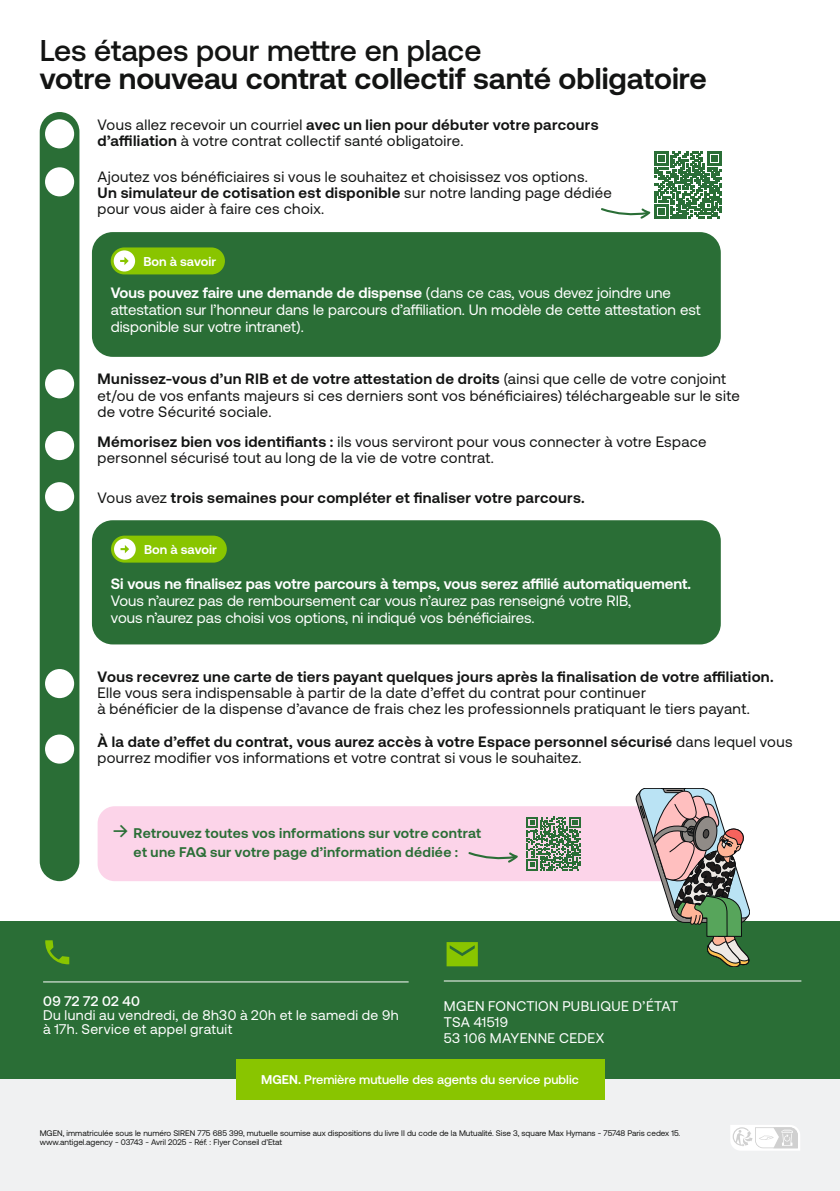
<style>
.page{position:relative;width:840px;height:1191px;background:#fff}
.page>*{position:absolute;margin:0;border:0;box-sizing:border-box;transform-origin:0 0}
.t1{font:700 30px "Aeonik MGEN";color:#131413}
.t2{font:500 30px "Aeonik MGEN";color:#131413}
.t3{font:15px/16px "Aeonik MGEN";letter-spacing:.02em;color:#131413}
.t4{font:15px/17px "Aeonik MGEN";color:#fff}
.t5{font:700 15px "Aeonik MGEN";letter-spacing:.025em;color:#131413}
.t6{font:700 15px "Aeonik MGEN";color:#fff}
.t7{font:14px/16px "Aeonik MGEN";letter-spacing:.025em;color:#fff}
.t8{font:700 14px/19px "Aeonik MGEN";letter-spacing:.02em;color:#2a6e36;text-align:center}
.t9{font:500 14px "Aeonik MGEN";letter-spacing:.02em;color:#fff}
.t10{font:500 12.8px "Aeonik MGEN";color:#fff}
.t11{font:700 12.8px "Aeonik MGEN";color:#fff}
.t12{font:8.2px/9.6px "Aeonik MGEN";color:#131413}
.s1{font-weight:700}
.s2{font-weight:400}
.s3{font-weight:400;font-size:19.6px}
</style>
<div class="page">
<div style="left:0;top:921px;width:839px;height:270px;background:#2a6e36"></div>
<hr style="left:43px;top:981px;width:365px;height:1px;background:#fff">
<svg style="left:45px;top:940px;width:24px;height:24px"></svg>
<hr style="left:443px;top:980px;width:358px;height:1px;background:#fff">
<svg style="left:446px;top:942px;width:31px;height:24px"></svg>
<div style="left:0;top:1079px;width:839px;height:112px;background:#f0f1f2"></div>
<div style="left:236px;top:1059px;width:368px;height:40px;background:#89c500"></div>
<svg style="left:730px;top:1125px;width:69px;height:25px"></svg>
<div style="left:40px;top:112px;width:39px;height:769px;background:#2a6e36;border-radius:20px"></div>
<div style="left:45px;top:119px;width:29px;height:29px;background:#fff;border-radius:50%"></div>
<div style="left:45px;top:167px;width:29px;height:29px;background:#fff;border-radius:50%"></div>
<div style="left:45px;top:369px;width:29px;height:29px;background:#fff;border-radius:50%"></div>
<div style="left:45px;top:431px;width:29px;height:29px;background:#fff;border-radius:50%"></div>
<div style="left:45px;top:482px;width:29px;height:29px;background:#fff;border-radius:50%"></div>
<div style="left:45px;top:669px;width:29px;height:29px;background:#fff;border-radius:50%"></div>
<div style="left:45px;top:734px;width:29px;height:29px;background:#fff;border-radius:50%"></div>
<div style="left:92px;top:232px;width:628px;height:125px;background:#2a6e36;border-radius:21px"></div>
<div style="left:111px;top:247px;width:114px;height:27px;background:#89c500;border-radius:13px"></div>
<svg style="left:114px;top:250px;width:21px;height:21px"></svg>
<div style="left:92px;top:520px;width:628px;height:124px;background:#2a6e36;border-radius:21px"></div>
<div style="left:111px;top:535px;width:116px;height:27px;background:#89c500;border-radius:13px"></div>
<svg style="left:114px;top:538px;width:22px;height:21px"></svg>
<div style="left:98px;top:806px;width:622px;height:75px;background:#fcd4e9;border-radius:17px"></div>
<svg style="left:526px;top:816px;width:54px;height:54px"></svg>
<svg style="left:635px;top:788px;width:114px;height:179px"></svg>
<svg style="left:601px;top:151px;width:119px;height:68px"></svg>
<svg style="left:468px;top:852px;width:49px;height:10px"></svg>
<h1 class="t2" style="left:40px;top:34px;width:443px">Les étapes pour mettre en place</h1>
<h1 class="t1" style="left:40px;top:61px;width:668px">votre nouveau contrat collectif santé obligatoire</h1>
<p class="t3" style="left:98px;top:117px;width:502px">Vous allez recevoir un courriel <span class="s1">avec un lien pour débuter votre parcours d’affiliation</span> à votre contrat collectif santé obligatoire.</p>
<p class="t3" style="left:98px;top:169px;width:515px">Ajoutez vos bénéficiaires si vous le souhaitez et choisissez vos options.<br><span class="s1">Un simulateur de cotisation est disponible</span> sur notre landing page dédiée pour vous aider à faire ces choix.</p>
<p class="t11" style="left:143px;top:254px;width:74px">Bon à savoir</p>
<p class="t4" style="left:111px;top:284px;width:591px"><span class="s1">Vous pouvez faire une demande de dispense</span> (dans ce cas, vous devez joindre une attestation sur l’honneur dans le parcours d’affiliation. Un modèle de cette attestation est disponible sur votre intranet).</p>
<p class="t3" style="left:98px;top:371px;width:643px"><span class="s1">Munissez-vous d’un RIB et de votre attestation de droits</span> (ainsi que celle de votre conjoint et/ou de vos enfants majeurs si ces derniers sont vos bénéficiaires) téléchargeable sur le site de votre Sécurité sociale.</p>
<p class="t3" style="left:98px;top:434px;width:610px"><span class="s1">Mémorisez bien vos identifiants :</span> ils vous serviront pour vous connecter à votre Espace personnel sécurisé tout au long de la vie de votre contrat.</p>
<p class="t5" style="left:98px;top:489px;width:488px"><span class="s2">Vous avez</span> trois semaines pour compléter et finaliser votre parcours.</p>
<p class="t11" style="left:144px;top:542px;width:74px">Bon à savoir</p>
<p class="t6" style="left:111px;top:575px;width:581px">Si vous ne finalisez pas votre parcours à temps, vous serez affilié automatiquement.</p>
<p class="t4" style="left:111px;top:592px;width:521px">Vous n’aurez pas de remboursement car vous n’aurez pas renseigné votre RIB, vous n’aurez pas choisi vos options, ni indiqué vos bénéficiaires.</p>
<p class="t5" style="left:98px;top:669px;width:677px">Vous recevrez une carte de tiers payant quelques jours après la finalisation de votre affiliation.</p>
<p class="t3" style="left:98px;top:685px;width:653px">Elle vous sera indispensable à partir de la date d’effet du contrat pour continuer<br>à bénéficier de la dispense d’avance de frais chez les professionnels pratiquant le tiers payant.</p>
<p class="t3" style="left:98px;top:733px;width:696px"><span class="s1">À la date d’effet du contrat, vous aurez accès à votre Espace personnel sécurisé</span> dans lequel vous pourrez modifier vos informations et votre contrat si vous le souhaitez.</p>
<p class="t8" style="left:112px;top:824px;width:370px"><span class="s3">→</span> Retrouvez toutes vos informations sur votre contrat et une FAQ sur votre page d’information dédiée :</p>
<p class="t9" style="left:43px;top:993px;width:98px">09 72 72 02 40</p>
<p class="t7" style="left:43px;top:1008px;width:357px;line-height:14px">Du lundi au vendredi, de 8h30 à 20h et le samedi de 9h à 17h. Service et appel gratuit</p>
<p class="t7" style="left:443px;top:998px;width:236px">MGEN FONCTION PUBLIQUE D’ÉTAT<br>TSA 41519<br>53 106 MAYENNE CEDEX</p>
<p class="t10" style="left:261px;top:1072px;width:319px"><span class="s1">MGEN.</span> Première mutuelle des agents du service public</p>
<p class="t12" style="left:40px;top:1128px;width:641px">MGEN, immatriculée sous le numéro SIREN 775 685 399, mutuelle soumise aux dispositions du livre II du code de la Mutualité. Sise 3, square Max Hymans - 75748 Paris cedex 15. www.antigel.agency - 03743 - Avril 2025 - Réf. : Flyer Conseil d’Etat</p>
</div>
